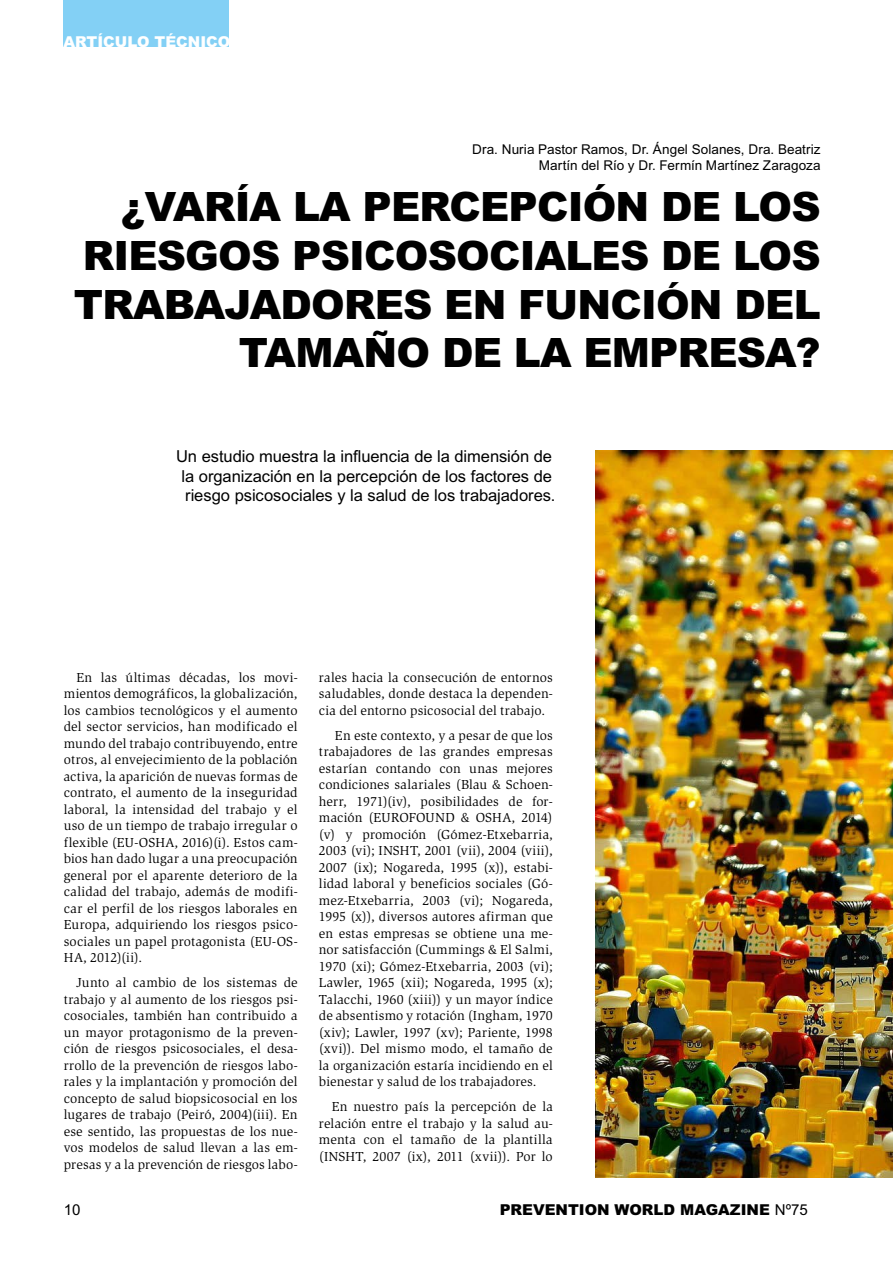
<style>
.page{position:relative;width:893px;height:1263px;background:#fff}
.page>*{position:absolute;margin:0;border:0;box-sizing:border-box;transform-origin:0 0}
.t1{font:900 40.5px/48.6px "Arial MT Std";letter-spacing:-.02em;color:#000;text-align:right}
.t2{font:16.5px/19.5px "Arial MT Std";letter-spacing:-.005em;color:#000;text-align:center}
.t3{font:900 15px "Arial MT Std";color:#000}
.t4{font:900 15px "Arial MT Std";color:#fff}
.t5{font:15px "Arial MT Std";color:#000}
.t6{font:13.5px/16.5px "Slimbach EF";letter-spacing:.01em;color:#000;text-align:justify}
.t7{font:13.5px/16.5px "Arial MT Std";letter-spacing:.005em;color:#000;text-align:right}
.s1{font-weight:400}
</style>
<div class="page">
<div style="left:64px;top:0;width:165px;height:47px;background:#83d0f5"></div>
<img style="left:595px;top:450px;width:298px;height:728px">
<p class="t4" style="left:63px;top:32px;width:169px">ARTÍCULO TÉCNICO</p>
<p class="t7" style="left:472px;top:141px;width:350px">Dra. Nuria Pastor Ramos, Dr. Ángel Solanes, Dra. Beatriz<br>Martín del Río y Dr. Fermín Martínez Zaragoza</p>
<h1 class="t1" style="left:74px;top:182px;width:748px">¿VARÍA LA PERCEPCIÓN DE LOS<br>RIESGOS PSICOSOCIALES DE LOS<br>TRABAJADORES EN FUNCIÓN DEL<br>TAMAÑO DE LA EMPRESA?</h1>
<p class="t2" style="left:176px;top:446px;width:381px">Un estudio muestra la influencia de la dimensión de la organización en la percepción de los factores de riesgo psicosociales y la salud de los trabajadores.</p>
<p class="t6" style="left:64px;top:669px;width:235px;text-indent:13px">En las últimas décadas, los movi&shy;mientos demográficos, la globalización, los cambios tecnológicos y el aumento del sector servicios, han modificado el mundo del trabajo contribuyendo, entre otros, al envejecimiento de la población activa, la aparición de nuevas formas de contrato, el aumento de la inseguridad laboral, la intensidad del trabajo y el uso de un tiempo de trabajo irregular o flexible (EU-OSHA, 2016)(i). Estos cam&shy;bios han dado lugar a una preocupación general por el aparente deterioro de la calidad del trabajo, además de modifi&shy;car el perfil de los riesgos laborales en Europa, adquiriendo los riesgos psico&shy;sociales un papel protagonista (EU-OS-HA, 2012)(ii).</p>
<p class="t6" style="left:64px;top:974px;width:235px;text-indent:13px">Junto al cambio de los sistemas de trabajo y al aumento de los riesgos psi&shy;cosociales, también han contribuido a un mayor protagonismo de la preven&shy;ción de riesgos psicosociales, el desa&shy;rrollo de la prevención de riesgos labo&shy;rales y la implantación y promoción del concepto de salud biopsicosocial en los lugares de trabajo (Peiró, 2004)(iii). En ese sentido, las propuestas de los nue&shy;vos modelos de salud llevan a las em&shy;presas y a la prevención de riesgos labo-</p>
<p class="t6" style="left:319px;top:669px;width:235px">rales hacia la consecución de entornos saludables, donde destaca la dependen&shy;cia del entorno psicosocial del trabajo.</p>
<p class="t6" style="left:319px;top:727px;width:235px;text-indent:16px">En este contexto, y a pesar de que los trabajadores de las grandes empresas estarían contando con unas mejores condiciones salariales (Blau &amp; Schoen&shy;herr, 1971)(iv), posibilidades de for&shy;mación (EUROFOUND &amp; OSHA, 2014) (v) y promoción (Gómez-Etxebarria, 2003 (vi); INSHT, 2001 (vii), 2004 (viii), 2007 (ix); Nogareda, 1995 (x)), estabi&shy;lidad laboral y beneficios sociales (Gó&shy;mez-Etxebarria, 2003 (vi); Nogareda, 1995 (x)), diversos autores afirman que en estas empresas se obtiene una me&shy;nor satisfacción (Cummings &amp; El Salmi, 1970 (xi); Gómez-Etxebarria, 2003 (vi); Lawler, 1965 (xii); Nogareda, 1995 (x); Talacchi, 1960 (xiii)) y un mayor índice de absentismo y rotación (Ingham, 1970 (xiv); Lawler, 1997 (xv); Pariente, 1998 (xvi)). Del mismo modo, el tamaño de la organización estaría incidiendo en el bienestar y salud de los trabajadores.</p>
<p class="t6" style="left:319px;top:1098px;width:235px;text-indent:13px">En nuestro país la percepción de la relación entre el trabajo y la salud au&shy;menta con el tamaño de la plantilla (INSHT, 2007 (ix), 2011 (xvii)). Por lo</p>
<p class="t5" style="left:64px;top:1201px;width:18px">10</p>
<p class="t3" style="left:500px;top:1200px;width:310px">PREVENTION WORLD MAGAZINE <span class="s1">Nº75</span></p>
</div>
